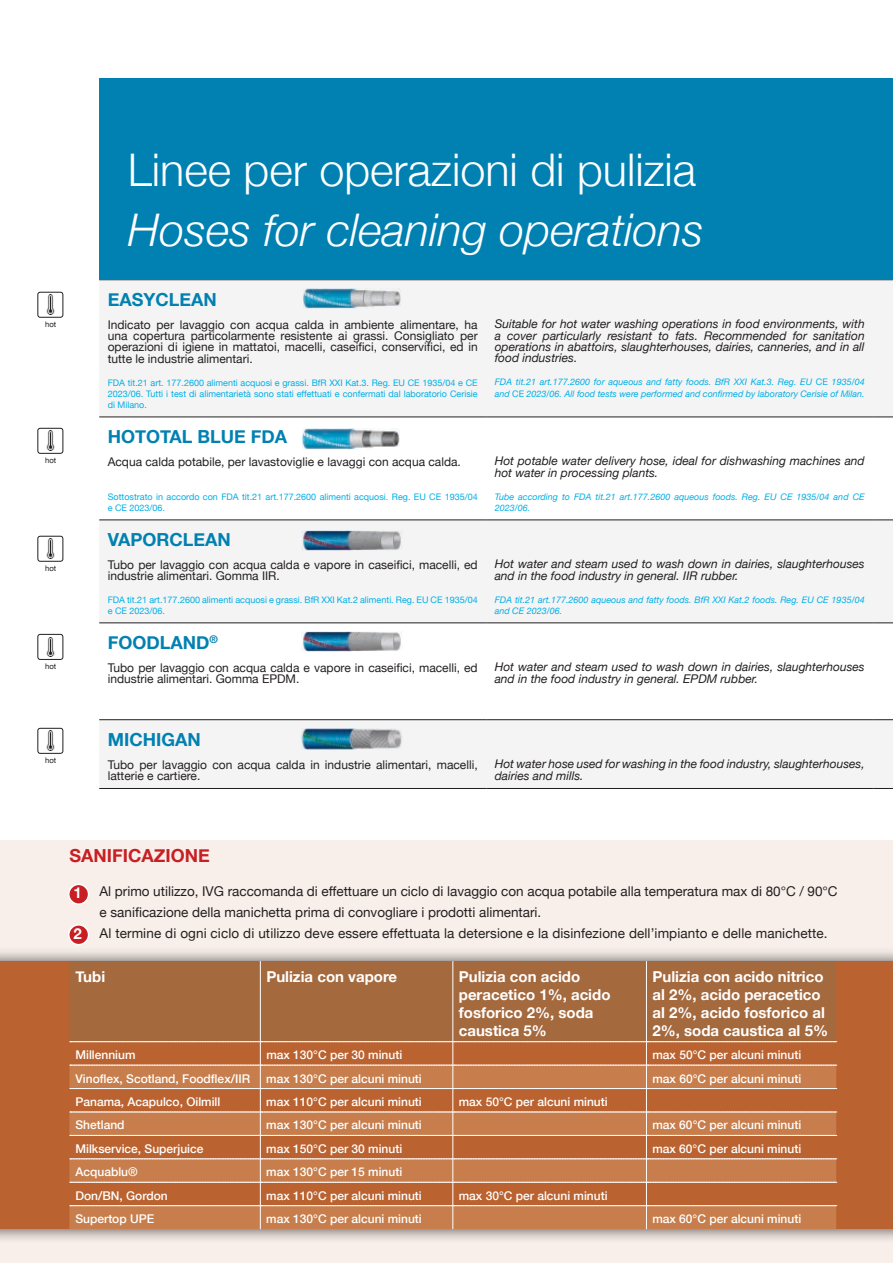
<style>
.page{position:relative;width:893px;height:1263px;background:#fff}
.page>*{position:absolute;margin:0;border:0;box-sizing:border-box;transform-origin:0 0}
.t1{font:300 45px "Helvetica Neue";color:#fff}
.t2{font:italic 300 45px "Helvetica Neue";color:#fff}
.t3{font:700 18px "Helvetica Neue";color:#0081b2}
.t4{font:700 18px "Helvetica Neue";color:#c71f23}
.t5{font:700 15px/18px "Helvetica Neue";color:#fff}
.t6{font:13.5px "Helvetica Neue";color:#231f20}
.t7{font:italic 12px/11.4px "Helvetica Neue";color:#231f20}
.t8{font:12px/11.4px "Helvetica Neue";color:#231f20}
.t9{font:500 12px "Helvetica Neue";color:#fff}
.t10{font:9px/11.4px "Helvetica Neue";color:#00afe6}
.t11{font:italic 9px/11.4px "Helvetica Neue";color:#00afe6}
.t12{font:7.8px "Helvetica Neue";color:#231f20}
.s1{font-style:normal}
.s2{font-weight:700;font-size:15px;color:#fff}
</style>
<div class="page">
<div style="left:0;top:840px;width:893px;height:423px;background:#f8efea"></div>
<svg style="left:99px;top:280px;width:794px;height:508px;fill:#f4f4f5"></svg>
<hr style="left:486px;top:417px;width:387px;height:1px;background:#231f20">
<svg style="left:873px;top:417px;width:20px;height:1px"></svg>
<hr style="left:486px;top:520px;width:387px;height:1px;background:#231f20">
<svg style="left:873px;top:520px;width:20px;height:1px"></svg>
<hr style="left:486px;top:623px;width:387px;height:1px;background:#231f20">
<svg style="left:873px;top:623px;width:20px;height:1px"></svg>
<hr style="left:486px;top:719px;width:387px;height:1px;background:#231f20">
<svg style="left:873px;top:719px;width:20px;height:1px"></svg>
<hr style="left:486px;top:788px;width:387px;height:1px;background:#231f20">
<svg style="left:873px;top:788px;width:20px;height:1px"></svg>
<hr style="left:99px;top:417px;width:387px;height:1px;background:#231f20">
<hr style="left:99px;top:520px;width:387px;height:1px;background:#231f20">
<hr style="left:99px;top:623px;width:387px;height:1px;background:#231f20">
<hr style="left:99px;top:719px;width:387px;height:1px;background:#231f20">
<hr style="left:99px;top:788px;width:387px;height:1px;background:#231f20">
<img style="left:304px;top:288px;width:96px;height:21px">
<img style="left:303px;top:429px;width:96px;height:20px">
<img style="left:299px;top:530px;width:104px;height:21px">
<img style="left:299px;top:631px;width:104px;height:20px">
<img style="left:299px;top:729px;width:104px;height:20px">
<div style="left:0;top:947px;width:893px;height:296px;background:#231f20;opacity:.75"></div>
<div style="left:0;top:961px;width:893px;height:268px;background:#bb6330"></div>
<div style="left:69px;top:961px;width:767px;height:81px;background:#a5693e"></div>
<hr style="left:260px;top:961px;width:1px;height:81px;background:#fff">
<hr style="left:452px;top:961px;width:1px;height:81px;background:#fff">
<hr style="left:646px;top:961px;width:1px;height:81px;background:#fff">
<svg style="left:70px;top:1041px;width:767px;height:188px"></svg>
<div style="left:69px;top:884px;width:20px;height:20px;background:#c71f23;border-radius:50%"></div>
<div style="left:68px;top:884px;width:21px;height:21px;border:2px solid #fff;border-radius:50%"></div>
<div style="left:69px;top:925px;width:20px;height:20px;background:#c71f23;border-radius:50%"></div>
<div style="left:68px;top:924px;width:21px;height:21px;border:2px solid #fff;border-radius:50%"></div>
<div style="left:99px;top:78px;width:794px;height:202px;background:#0081b2"></div>
<img style="left:46px;top:731px;width:9px;height:20px">
<div style="left:37px;top:728px;width:26px;height:26px;border:1px solid #231f20;border-radius:2px"></div>
<img style="left:46px;top:637px;width:9px;height:20px">
<div style="left:37px;top:634px;width:26px;height:26px;border:1px solid #231f20;border-radius:2px"></div>
<img style="left:46px;top:539px;width:9px;height:20px">
<div style="left:37px;top:536px;width:26px;height:26px;border:1px solid #231f20;border-radius:2px"></div>
<img style="left:46px;top:431px;width:9px;height:20px">
<div style="left:37px;top:428px;width:26px;height:26px;border:1px solid #231f20;border-radius:2px"></div>
<img style="left:46px;top:295px;width:9px;height:20px">
<div style="left:37px;top:292px;width:26px;height:26px;border:1px solid #231f20;border-radius:2px"></div>
<p class="t12" style="left:45px;top:318px;width:13px">hot</p>
<p class="t12" style="left:45px;top:454px;width:13px">hot</p>
<p class="t12" style="left:45px;top:562px;width:13px">hot</p>
<p class="t12" style="left:45px;top:660px;width:13px">hot</p>
<p class="t12" style="left:45px;top:754px;width:13px">hot</p>
<h1 class="t1" style="left:128px;top:133px;width:570px">Linee per operazioni di pulizia</h1>
<h1 class="t2" style="left:128px;top:194px;width:577px">Hoses for cleaning operations</h1>
<h2 class="t3" style="left:108px;top:285px;width:13px">Eas</h2>
<h2 class="t3" style="left:143px;top:285px;width:75px">ycl ean</h2>
<p class="t8" style="left:108px;top:319px;width:371px;text-align:justify">Indicato per lavaggio con acqua calda in ambiente alimentare, ha una copertura particolarmente resistente ai grassi. Consigliato per operazioni di igiene in mattatoi, macelli, caseifici, conservifici, ed in tutte le industrie alimentari.</p>
<p class="t10" style="left:108px;top:377px;width:371px;text-align:justify">FDA tit.21 art. 177.2600 alimenti acquosi e grassi. BfR XXI Kat.3. Reg. EU CE 1935/04 e CE 2023/06. Tutti i test di alimentarietà sono stati effettuati e confermati dal laboratorio Cerisie di Milano.</p>
<h2 class="t3" style="left:108px;top:422px;width:27px">Hototal</h2>
<h2 class="t3" style="left:197px;top:422px;width:91px">blue FDA</h2>
<p class="t8" style="left:108px;top:456px;width:355px">Acqua calda potabile, per lavastoviglie e lavaggi con acqua calda.</p>
<p class="t10" style="left:108px;top:492px;width:371px">Sottostrato in accordo con FDA tit.21 art.177.2600 alimenti acquosi. Reg. EU CE 1935/04 e CE 2023/06.</p>
<h2 class="t3" style="left:108px;top:525px;width:25px">Vaporcl</h2>
<h2 class="t3" style="left:194px;top:525px;width:39px">ean</h2>
<p class="t8" style="left:108px;top:559px;width:371px">Tubo per lavaggio con acqua calda e vapore in caseifici, macelli, ed industrie alimentari. Gomma IIR.</p>
<p class="t10" style="left:108px;top:595px;width:371px">FDA tit.21 art.177.2600 alimenti acquosi e grassi. BfR XXI Kat.2 alimenti. Reg. EU CE 1935/04 e CE 2023/06.</p>
<p class="t7" style="left:495px;top:319px;width:371px;text-align:justify">Suitable for hot water washing operations in food environments, with a cover particularly resistant to fats. Recommended for sanitation operations in abattoirs, slaughterhouses, dairies, canneries, and in all food industries.</p>
<p class="t11" style="left:495px;top:377px;width:371px">FDA tit.21 art.177.2600 for aqueous and fatty foods. BfR XXI Kat.3. Reg. EU <span class="s1">CE</span> 1935/04 and <span class="s1">CE</span> 2023/06. All food tests were performed and confirmed by laboratory Cerisie of Milan.</p>
<p class="t7" style="left:495px;top:456px;width:371px">Hot potable water delivery hose, ideal for dishwashing machines and hot water in processing plants.</p>
<p class="t11" style="left:495px;top:491px;width:371px">Tube according to FDA tit.21 art.177.2600 aqueous foods. Reg. EU CE 1935/04 and CE<br>2023/06.</p>
<p class="t7" style="left:495px;top:559px;width:371px">Hot water and steam used to wash down in dairies, slaughterhouses and in the food industry in general. IIR rubber.</p>
<p class="t11" style="left:495px;top:594px;width:371px">FDA tit.21 art.177.2600 aqueous and fatty foods. BfR XXI Kat.2 foods. Reg. EU CE 1935/04 and CE 2023/06.</p>
<h2 class="t3" style="left:108px;top:628px;width:14px">foo</h2>
<h2 class="t3" style="left:146px;top:628px;width:73px">dland<sup>®</sup></h2>
<p class="t8" style="left:108px;top:662px;width:371px">Tubo per lavaggio con acqua calda e vapore in caseifici, macelli, ed industrie alimentari. Gomma EPDM.</p>
<p class="t7" style="left:495px;top:662px;width:371px">Hot water and steam used to wash down in dairies, slaughterhouses and in the food industry in general. EPDM rubber.</p>
<h2 class="t3" style="left:108px;top:725px;width:13px">michiga</h2>
<h2 class="t3" style="left:187px;top:725px;width:15px">n</h2>
<p class="t8" style="left:108px;top:759px;width:371px">Tubo per lavaggio con acqua calda in industrie alimentari, macelli, latterie e cartiere.</p>
<p class="t7" style="left:495px;top:759px;width:371px">Hot water hose used for washing in the food industry, slaughterhouses, dairies and mills.</p>
<h2 class="t4" style="left:69px;top:841px;width:128px">SANIFICAZIONE</h2>
<p class="t6" style="left:74px;top:881px;width:766px"><span class="s2">1</span> Al primo utilizzo, IVG raccomanda di effettuare un ciclo di lavaggio con acqua potabile alla temperatura max di 80°C / 90°C</p>
<p class="t6" style="left:100px;top:902px;width:443px">e sanificazione della manichetta prima di convogliare i prodotti alimentari.</p>
<p class="t6" style="left:74px;top:923px;width:755px"><span class="s2">2</span> Al termine di ogni ciclo di utilizzo deve essere effettuata la detersione e la disinfezione dell’impianto e delle manichette.</p>
<p class="t5" style="left:75px;top:968px;width:31px">Tubi</p>
<p class="t5" style="left:266px;top:968px;width:132px">Pulizia con vapore</p>
<p class="t5" style="left:459px;top:968px;width:153px">Pulizia con acido peracetico 1%, acido fosforico 2%, soda caustica 5%</p>
<p class="t5" style="left:652px;top:968px;width:177px">Pulizia con acido nitrico al 2%, acido peracetico al 2%, acido fosforico al<br>2%, soda caustica al 5%</p>
<p class="t9" style="left:75px;top:1045px;width:62px">Millennium</p>
<p class="t9" style="left:266px;top:1045px;width:137px">max 130°C per 30 minuti</p>
<p class="t9" style="left:652px;top:1045px;width:150px">max 50°C per alcuni minuti</p>
<p class="t9" style="left:75px;top:1068px;width:176px">Vinoflex, Scotland, Foodflex/IIR</p>
<p class="t9" style="left:266px;top:1068px;width:157px">max 130°C per alcuni minuti</p>
<p class="t9" style="left:652px;top:1068px;width:150px">max 60°C per alcuni minuti</p>
<p class="t9" style="left:75px;top:1092px;width:146px">Panama, Acapulco, Oilmill</p>
<p class="t9" style="left:266px;top:1092px;width:157px">max 110°C per alcuni minuti</p>
<p class="t9" style="left:459px;top:1092px;width:150px">max 50°C per alcuni minuti</p>
<p class="t9" style="left:75px;top:1115px;width:51px">Shetland</p>
<p class="t9" style="left:266px;top:1115px;width:157px">max 130°C per alcuni minuti</p>
<p class="t9" style="left:652px;top:1115px;width:150px">max 60°C per alcuni minuti</p>
<p class="t9" style="left:75px;top:1139px;width:130px">Milkservice, Superjuice</p>
<p class="t9" style="left:266px;top:1139px;width:137px">max 150°C per 30 minuti</p>
<p class="t9" style="left:652px;top:1139px;width:150px">max 60°C per alcuni minuti</p>
<p class="t9" style="left:75px;top:1162px;width:64px">Acquablu®</p>
<p class="t9" style="left:266px;top:1162px;width:137px">max 130°C per 15 minuti</p>
<p class="t9" style="left:75px;top:1186px;width:94px">Don/BN, Gordon</p>
<p class="t9" style="left:266px;top:1186px;width:157px">max 110°C per alcuni minuti</p>
<p class="t9" style="left:459px;top:1186px;width:150px">max 30°C per alcuni minuti</p>
<p class="t9" style="left:75px;top:1209px;width:80px">Supertop UPE</p>
<p class="t9" style="left:266px;top:1209px;width:157px">max 130°C per alcuni minuti</p>
<p class="t9" style="left:652px;top:1209px;width:150px">max 60°C per alcuni minuti</p>
</div>
